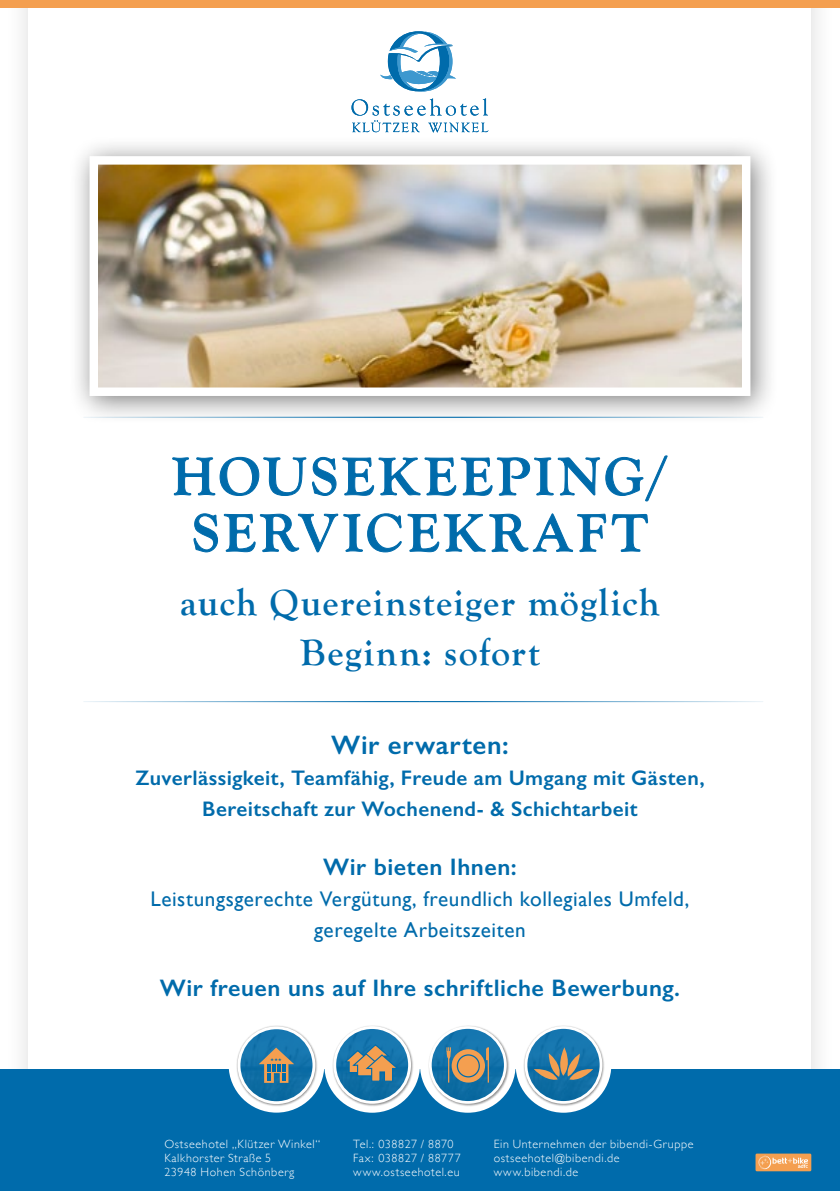
<style>
.page{position:relative;width:840px;height:1191px;background:#fff}
.page>*{position:absolute;margin:0;border:0;box-sizing:border-box;transform-origin:0 0}
.t1{font:700 55px/56.4px "Goudy Old Style T";letter-spacing:.07em;color:#006bab;text-align:center}
.t2{font:700 38px/50px "Goudy Old Style T";letter-spacing:.04em;color:#006bab;text-align:center}
.t3{font:600 26.8px "Gill Sans";letter-spacing:.025em;color:#006bab}
.t4{font:600 24px "Gill Sans";letter-spacing:.02em;color:#006bab}
.t5{font:600 21.2px/31px "Gill Sans";letter-spacing:.02em;color:#006bab;text-align:center}
.t6{font:21.2px/31px "Gill Sans";letter-spacing:.025em;color:#006bab;text-align:center}
.t7{font:300 12px/14px "Gill Sans";letter-spacing:.05em;color:#fff}
.t8{font:4.4px "Zapf Dingbats ITC";color:#006bab}
</style>
<div class="page">
<div style="left:0;top:0;width:839px;height:8px;background:#f49f50"></div>
<div style="left:0;top:1069px;width:839px;height:122px;background:#006bab"></div>
<svg style="left:172px;top:457px;width:134px;height:39px"></svg>
<svg style="left:312px;top:457px;width:24px;height:39px"></svg>
<svg style="left:342px;top:455px;width:325px;height:47px"></svg>
<svg style="left:193px;top:513px;width:208px;height:39px"></svg>
<svg style="left:407px;top:513px;width:240px;height:39px"></svg>
<hr style="left:419px;top:701px;width:343px;height:1px;background:#006bab">
<hr style="left:83px;top:701px;width:336px;height:1px;background:#006bab">
<div style="left:69px;top:135px;width:710px;height:290px;background:#000;opacity:.5"></div>
<img style="left:98px;top:165px;width:643px;height:222px">
<div style="left:89px;top:156px;width:661px;height:240px;border:8px solid #fff"></div>
<svg style="left:380px;top:31px;width:76px;height:61px"></svg>
<svg style="left:351px;top:98px;width:137px;height:35px"></svg>
<hr style="left:419px;top:417px;width:343px;height:1px;background:#006bab">
<hr style="left:83px;top:417px;width:336px;height:1px;background:#006bab">
<div style="left:755px;top:1153px;width:55px;height:18px;background:#f49f50"></div>
<svg style="left:758px;top:1155px;width:49px;height:14px"></svg>
<div style="left:228px;top:1017px;width:96px;height:95px;background:#fff;border-radius:50%"></div>
<div style="left:236px;top:1025px;width:82px;height:81px;background:#000;opacity:.44"></div>
<img style="left:239px;top:1027px;width:75px;height:75px;border-radius:37px">
<div style="left:237px;top:1026px;width:78px;height:78px;border:3px solid #fff;border-radius:50%"></div>
<svg style="left:258px;top:1047px;width:36px;height:35px"></svg>
<div style="left:324px;top:1017px;width:96px;height:95px;background:#fff;border-radius:50%"></div>
<div style="left:332px;top:1025px;width:81px;height:81px;background:#000;opacity:.44"></div>
<img style="left:334px;top:1028px;width:75px;height:74px">
<div style="left:333px;top:1026px;width:78px;height:77px;border:3px solid #fff;border-radius:50%"></div>
<svg style="left:342px;top:1043px;width:57px;height:39px;background:#688286"></svg>
<div style="left:420px;top:1017px;width:95px;height:95px;background:#fff;border-radius:50%"></div>
<div style="left:427px;top:1025px;width:82px;height:81px;background:#000;opacity:.44"></div>
<img style="left:430px;top:1028px;width:75px;height:74px">
<div style="left:428px;top:1026px;width:78px;height:77px;border:3px solid #fff;border-radius:50%"></div>
<svg style="left:451px;top:1049px;width:33px;height:33px"></svg>
<hr style="left:448px;top:1051px;width:1px;height:31px;background:#f49f50">
<svg style="left:446px;top:1047px;width:5px;height:12px"></svg>
<svg style="left:486px;top:1046px;width:2px;height:36px"></svg>
<div style="left:456px;top:1054px;width:23px;height:23px;border:1px solid #006bab;border-radius:50%"></div>
<div style="left:515px;top:1017px;width:96px;height:95px;background:#fff;border-radius:50%"></div>
<div style="left:523px;top:1025px;width:81px;height:81px;background:#000;opacity:.44"></div>
<img style="left:525px;top:1028px;width:75px;height:74px">
<div style="left:524px;top:1026px;width:78px;height:77px;border:3px solid #fff;border-radius:50%"></div>
<svg style="left:533px;top:1047px;width:59px;height:35px;background:#567f8e"></svg>
<h1 class="t1" style="left:172px;top:449px;width:497px">Housekeeping/<br>Servicekraft</h1>
<h2 class="t2" style="left:180px;top:577px;width:481px">auch Quereinsteiger möglich<br>Beginn: sofort</h2>
<h3 class="t3" style="left:331px;top:729px;width:179px">Wir erwarten:</h3>
<h3 class="t5" style="left:135px;top:762px;width:570px">Zuverlässigkeit, Teamfähig, Freude am Umgang mit Gästen,<br>Bereitschaft zur Wochenend- &amp; Schichtarbeit</h3>
<h3 class="t4" style="left:323px;top:852px;width:195px">Wir bieten Ihnen:</h3>
<h3 class="t6" style="left:150px;top:883px;width:540px">Leistungsgerechte Vergütung, freundlich kollegiales Umfeld, geregelte Arbeitszeiten</h3>
<h3 class="t4" style="left:160px;top:973px;width:521px">Wir freuen uns auf Ihre schriftliche Bewerbung.</h3>
<p class="t8" style="left:270px;top:1057px;width:13px">★ ★ ★</p>
<p class="t7" style="left:164px;top:1136px;width:157px">Ostseehotel „Klützer Winkel“<br>Kalkhorster Straße 5<br>23948 Hohen Schönberg</p>
<p class="t7" style="left:353px;top:1136px;width:109px">Tel.: 038827 / 8870<br>Fax: 038827 / 88777 www.ostseehotel.eu</p>
<p class="t7" style="left:493px;top:1136px;width:201px">Ein Unternehmen der bibendi-Gruppe ostseehotel@bibendi.de www.bibendi.de</p>
</div>
